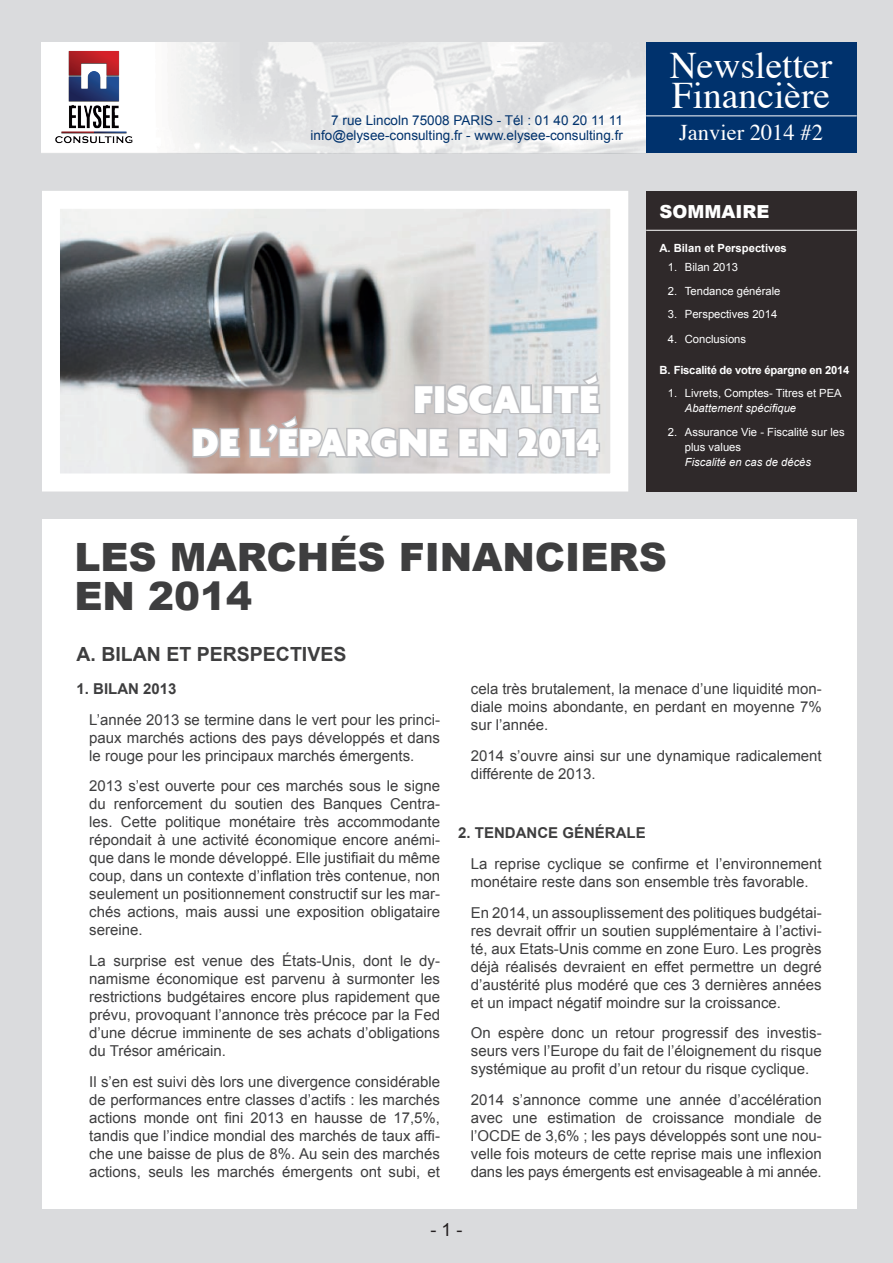
<style>
.page{position:relative;width:893px;height:1263px;background:#dadbdd}
.page>*{position:absolute;margin:0;border:0;box-sizing:border-box;transform-origin:0 0}
.t1{font:900 42px/43.5px "Agenda";color:#fff;text-align:right}
.t2{font:900 39px/39px "Arial";color:#3e3e3f}
.t3{font:37.5px/30px "Times";color:#fff}
.t4{font:22.5px "Times";color:#fff}
.t5{font:700 19.5px "Arial";color:#3e3e3f}
.t6{font:900 18px "Arial";color:#fff}
.t7{font:18px "Arial";color:#231f20}
.t8{font:15px/18px "Arial";color:#3e3e3f;text-align:justify}
.t9{font:700 15px "Arial";color:#3e3e3f}
.t10{font:13.5px/15px "Arial";color:#00326d;text-align:right}
.t11{font:11.25px/15px "Arial";color:#fff}
.t12{font:italic 11.25px "Arial";color:#fff}
.t13{font:700 11.25px "Arial";letter-spacing:-.02em;color:#fff}
.t14{font:700 11.25px "Arial";color:#fff}
</style>
<div class="page">
<div style="left:42px;top:520px;width:815px;height:689px;background:#fff"></div>
<div style="left:646px;top:191px;width:211px;height:300px;background:#2f292a"></div>
<img style="left:42px;top:43px;width:604px;height:110px">
<div style="left:646px;top:43px;width:211px;height:110px;background:#00326d"></div>
<hr style="left:646px;top:115px;width:211px;height:1px;background:#fff">
<img style="left:61px;top:210px;width:548px;height:262px">
<div style="left:42px;top:191px;width:586px;height:300px;border:18px solid #fff"></div>
<hr style="left:646px;top:230px;width:211px;height:1px;background:#fff">
<img style="left:41px;top:43px;width:108px;height:109px">
<svg style="left:191px;top:426px;width:51px;height:33px"></svg>
<svg style="left:248px;top:369px;width:354px;height:91px"></svg>
<p class="t10" style="left:311px;top:113px;width:314px">7 rue Lincoln 75008 PARIS - Tél : 01 40 20 11 11 info@elysee-consulting.fr - www.elysee-consulting.fr</p>
<h1 class="t1" style="left:192px;top:376px;width:409px">FISCALITÉ<br>DE L’ÉPARGNE EN 2014</h1>
<h3 class="t3" style="left:670px;top:47px;width:164px">Newsletter<br>Financière</h3>
<h3 class="t4" style="left:679px;top:111px;width:145px">Janvier 2014 #2</h3>
<p class="t6" style="left:659px;top:199px;width:111px">SOMMAIRE</p>
<p class="t14" style="left:659px;top:240px;width:129px">A. Bilan et Perspectives</p>
<p class="t11" style="left:668px;top:260px;width:72px">1. Bilan 2013</p>
<p class="t11" style="left:668px;top:283px;width:114px">2. Tendance générale</p>
<p class="t11" style="left:668px;top:307px;width:111px">3. Perspectives 2014</p>
<p class="t11" style="left:668px;top:332px;width:80px">4. Conclusions</p>
<p class="t13" style="left:659px;top:362px;width:192px">B. Fiscalité de votre épargne en 2014</p>
<p class="t11" style="left:668px;top:386px;width:175px">1. Livrets, Comptes- Titres et PEA</p>
<p class="t12" style="left:685px;top:401px;width:113px">Abattement spécifique</p>
<p class="t11" style="left:685px;top:424px;width:161px;text-indent:-17px">2. Assurance Vie - Fiscalité sur les plus values</p>
<p class="t12" style="left:685px;top:455px;width:128px">Fiscalité en cas de décès</p>
<h2 class="t2" style="left:74px;top:536px;width:594px">LES MARCHÉS FINANCIERS<br>EN 2014</h2>
<h3 class="t5" style="left:77px;top:641px;width:271px">A. Bilan et Perspectives</h3>
<p class="t9" style="left:77px;top:679px;width:102px">1. BILAN 2013</p>
<p class="t8" style="left:89px;top:710px;width:352px">L’année 2013 se termine dans le vert pour les princi&shy;paux marchés actions des pays développés et dans le rouge pour les principaux marchés émergents.</p>
<p class="t8" style="left:89px;top:777px;width:352px">2013 s’est ouverte pour ces marchés sous le signe du renforcement du soutien des Banques Centra&shy;les. Cette politique monétaire très accommodante répondait à une activité économique encore anémi&shy;que dans le monde développé. Elle justifiait du même coup, dans un contexte d’inflation très contenue, non seulement un positionnement constructif sur les mar&shy;chés actions, mais aussi une exposition obligataire sereine.</p>
<p class="t8" style="left:89px;top:952px;width:352px">La surprise est venue des États-Unis, dont le dy&shy;namisme économique est parvenu à surmonter les restrictions budgétaires encore plus rapidement que prévu, provoquant l’annonce très précoce par la Fed d’une décrue imminente de ses achats d’obligations du Trésor américain.</p>
<p class="t8" style="left:89px;top:1073px;width:352px">Il s’en est suivi dès lors une divergence considérable de performances entre classes d’actifs : les marchés actions monde ont fini 2013 en hausse de 17,5%, tandis que l’indice mondial des marchés de taux affi&shy;che une baisse de plus de 8%. Au sein des marchés actions, seuls les marchés émergents ont subi, et</p>
<p class="t8" style="left:471px;top:680px;width:352px">cela très brutalement, la menace d’une liquidité mon&shy;diale moins abondante, en perdant en moyenne 7% sur l’année.</p>
<p class="t8" style="left:471px;top:746px;width:352px">2014 s’ouvre ainsi sur une dynamique radicalement différente de 2013.</p>
<p class="t9" style="left:458px;top:823px;width:28px">2. TEN</p>
<p class="t9" style="left:505px;top:823px;width:33px">DANCE</p>
<p class="t9" style="left:562px;top:823px;width:74px">GÉNÉRALE</p>
<p class="t8" style="left:471px;top:855px;width:352px">La reprise cyclique se confirme et l’environnement monétaire reste dans son ensemble très favorable.</p>
<p class="t8" style="left:471px;top:903px;width:352px">En 2014, un assouplissement des politiques budgétai&shy;res devrait offrir un soutien supplémentaire à l’activi&shy;té, aux Etats-Unis comme en zone Euro. Les progrès déjà réalisés devraient en effet permettre un degré d’austérité plus modéré que ces 3 dernières années et un impact négatif moindre sur la croissance.</p>
<p class="t8" style="left:471px;top:1024px;width:352px">On espère donc un retour progressif des investis&shy;seurs vers l’Europe du fait de l’éloignement du risque systémique au profit d’un retour du risque cyclique.</p>
<p class="t8" style="left:471px;top:1091px;width:352px">2014 s’annonce comme une année d’accélération avec une estimation de croissance mondiale de l’OCDE de 3,6% ; les pays développés sont une nou&shy;velle fois moteurs de cette reprise mais une inflexion dans les pays émergents est envisageable à mi année.</p>
<p class="t7" style="left:430px;top:1217px;width:34px">- 1 -</p>
</div>
